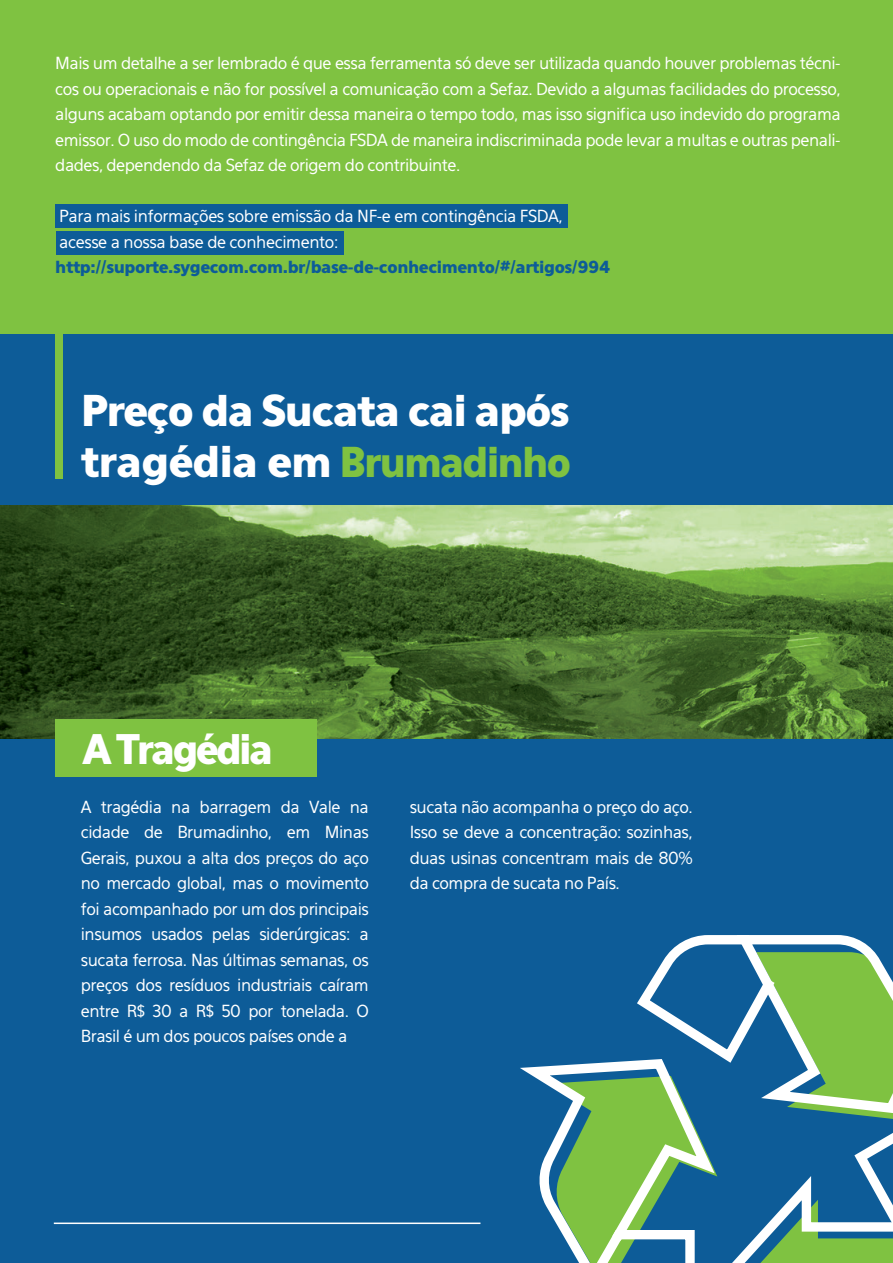
<style>
.page{position:relative;width:893px;height:1263px;background:#fff}
.page>*{position:absolute;margin:0;border:0;box-sizing:border-box;transform-origin:0 0}
.t1{font:900 42px/50.4px "Eau Sans";letter-spacing:-.04em;color:#fff}
.t2{font:900 40.35px "Eau Sans";letter-spacing:-.07em;color:#fff;scale:.96 1}
.t3{font:16.5px/25.5px "Eau Sans";letter-spacing:-.03em;color:#fff;text-align:justify}
.t4{font:16.5px "Eau Sans Black Lining";letter-spacing:-.025em;color:#0d5c98}
.s1{font-size:40.8px;color:#7fc241}
</style>
<div class="page">
<div style="left:0;top:0;width:893px;height:334px;background:#7fc241"></div>
<div style="left:56px;top:204px;width:512px;height:24px;background:#0d5c98"></div>
<div style="left:56px;top:231px;width:288px;height:24px;background:#0d5c98"></div>
<div style="left:0;top:334px;width:893px;height:929px;background:#0d5c98"></div>
<hr style="left:54px;top:1222px;width:426px;height:2px;background:#fff">
<img style="left:0;top:506px;width:893px;height:232px">
<div style="left:55px;top:719px;width:261px;height:58px;background:#7fc241"></div>
<div style="left:55px;top:282px;width:8px;height:197px;background:#7fc241"></div>
<svg style="left:637px;top:935px;width:256px;height:328px"></svg>
<svg style="left:520px;top:1054px;width:204px;height:209px"></svg>
<p class="t3" style="left:55px;top:50px;width:787px">Mais um detalhe a ser lembrado é que essa ferramenta só deve ser utilizada quando houver problemas técni&shy;cos ou operacionais e não for possível a comunicação com a Sefaz. Devido a algumas facilidades do processo, alguns acabam optando por emitir dessa maneira o tempo todo, mas isso significa uso indevido do programa emissor. O uso do modo de contingência FSDA de maneira indiscriminada pode levar a multas e outras penali&shy;dades, dependendo da Sefaz de origem do contribuinte.</p>
<p class="t3" style="left:59px;top:203px;width:505px">Para mais informações sobre emissão da NF-e em contingência FSDA, acesse a nossa base de conhecimento:</p>
<p class="t4" style="left:55px;top:257px;width:556px">http://suporte.sygecom.com.br/base-de-conhecimento/#/artigos/994</p>
<h1 class="t1" style="left:81px;top:386px;width:492px">Preço da Sucata cai após tragédia em <span class="s1">Brumadinho</span></h1>
<h2 class="t2" style="left:82px;top:725px;width:200px">A Tragédia</h2>
<p class="t3" style="left:81px;top:794px;width:290px">A tragédia na barragem da Vale na cidade de Brumadinho, em Minas Gerais, puxou a alta dos preços do aço no mercado global, mas o movimento foi acompanhado por um dos principais insumos usados pelas siderúrgicas: a sucata ferrosa. Nas últimas semanas, os preços dos resíduos industriais caíram entre R$ 30 a R$ 50 por tonelada. O Brasil é um dos poucos países onde a</p>
<p class="t3" style="left:410px;top:794px;width:285px">sucata não acompanha o preço do aço.<br>Isso se deve a concentração: sozinhas, duas usinas concentram mais de 80% da compra de sucata no País.</p>
</div>
